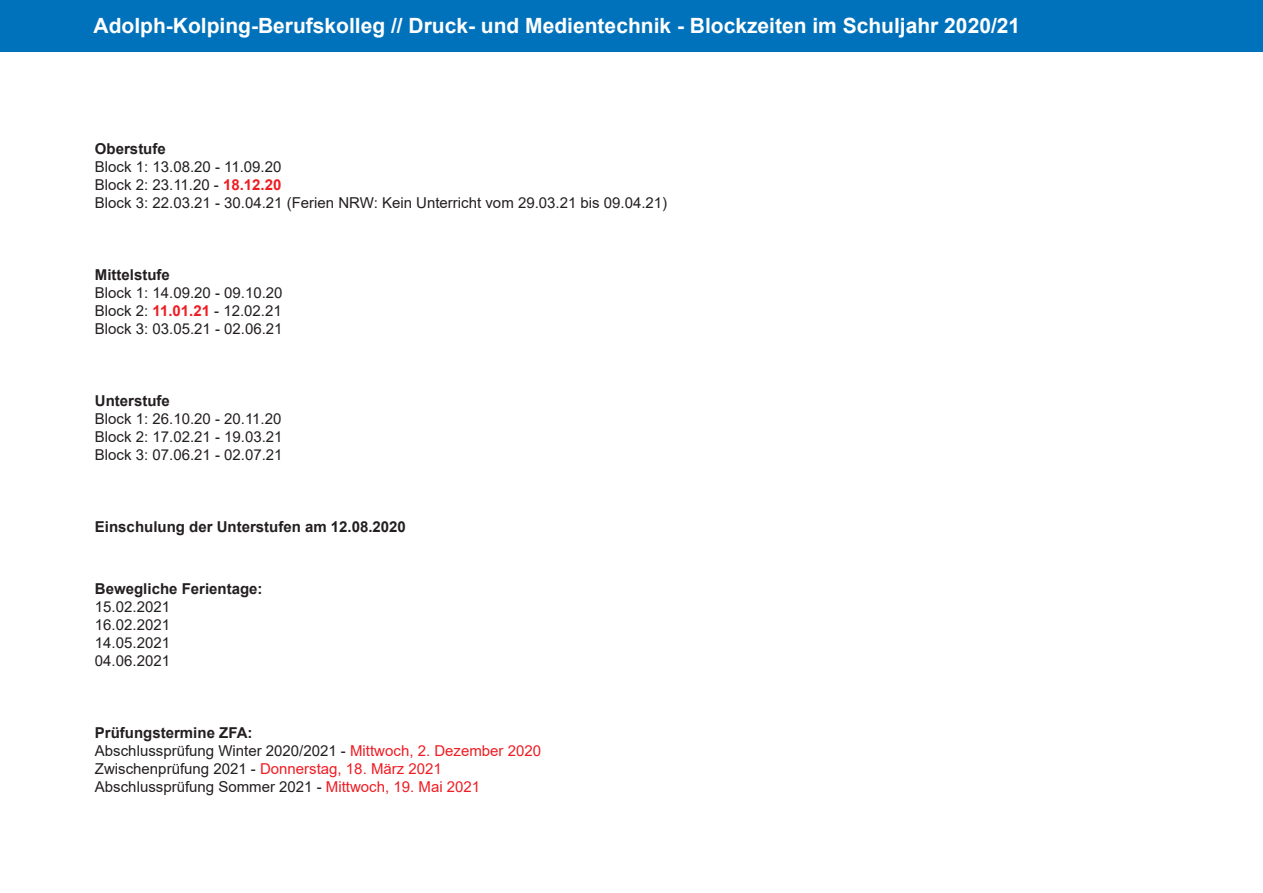
<style>
.page{position:relative;width:1263px;height:893px;background:#fff}
.page>*{position:absolute;margin:0;border:0;box-sizing:border-box;transform-origin:0 0}
.t1{font:700 21px "Arial";color:#fff}
.t2{font:15px "Arial";color:#231f20}
.t3{font:700 15px "Arial";color:#231f20}
.t4{font:15px "Arial";color:#ee1d23}
.s1{font-weight:700;color:#ee1d23}
.s2{color:#ee1d23}
.s3{color:#231f20}
</style>
<div class="page">
<div style="left:0;top:0;width:1263px;height:51px;background:#0072bc"></div>
<p class="t1" style="left:94px;top:11px;width:928px">Adolph-Kolping-Berufskolleg // Druck- und Medientechnik - Blockzeiten im Schuljahr 2020/21</p>
<p class="t3" style="left:95px;top:138px;width:72px">Oberstufe</p>
<p class="t2" style="left:95px;top:157px;width:188px">Block 1: 13.08.20 - 11.09.20</p>
<p class="t2" style="left:95px;top:175px;width:188px">Block 2: 23.11.20 - <span class="s1">18.12.20</span></p>
<p class="t2" style="left:95px;top:193px;width:574px">Block 3: 22.03.21 - 30.04.21 (Ferien NRW: Kein Unterricht vom 29.03.21 bis 09.04.21)</p>
<p class="t3" style="left:95px;top:264px;width:77px">Mittelstufe</p>
<p class="t2" style="left:95px;top:283px;width:189px">Block 1: 14.09.20 - 09.10.20</p>
<p class="t2" style="left:95px;top:301px;width:188px">Block 2: <span class="s1">11.01.21</span> - 12.02.21</p>
<p class="t2" style="left:95px;top:319px;width:189px">Block 3: 03.05.21 - 02.06.21</p>
<p class="t3" style="left:95px;top:390px;width:76px">Unterstufe</p>
<p class="t2" style="left:95px;top:409px;width:188px">Block 1: 26.10.20 - 20.11.20</p>
<p class="t2" style="left:95px;top:427px;width:189px">Block 2: 17.02.21 - 19.03.21</p>
<p class="t2" style="left:95px;top:445px;width:189px">Block 3: 07.06.21 - 02.07.21</p>
<p class="t3" style="left:95px;top:516px;width:312px">Einschulung der Unterstufen am 12.08.2020</p>
<p class="t3" style="left:95px;top:578px;width:169px">Bewegliche Ferientage:</p>
<p class="t2" style="left:95px;top:596px;width:77px">15.02.2021</p>
<p class="t2" style="left:95px;top:614px;width:77px">16.02.2021</p>
<p class="t2" style="left:95px;top:632px;width:77px">14.05.2021</p>
<p class="t2" style="left:95px;top:650px;width:77px">04.06.2021</p>
<p class="t3" style="left:95px;top:722px;width:159px">Prüfungstermine ZFA:</p>
<p class="t2" style="left:95px;top:740px;width:448px">Abschlussprüfung Winter 2020/2021 - <span class="s2">Mittwoch, 2. Dezember 2020</span></p>
<p class="t4" style="left:95px;top:758px;width:348px"><span class="s3">Zwischenprüfung 2021 -</span> Donnerstag, 18. März 2021</p>
<p class="t2" style="left:95px;top:776px;width:387px">Abschlussprüfung Sommer 2021 - <span class="s2">Mittwoch, 19. Mai 2021</span></p>
</div>
